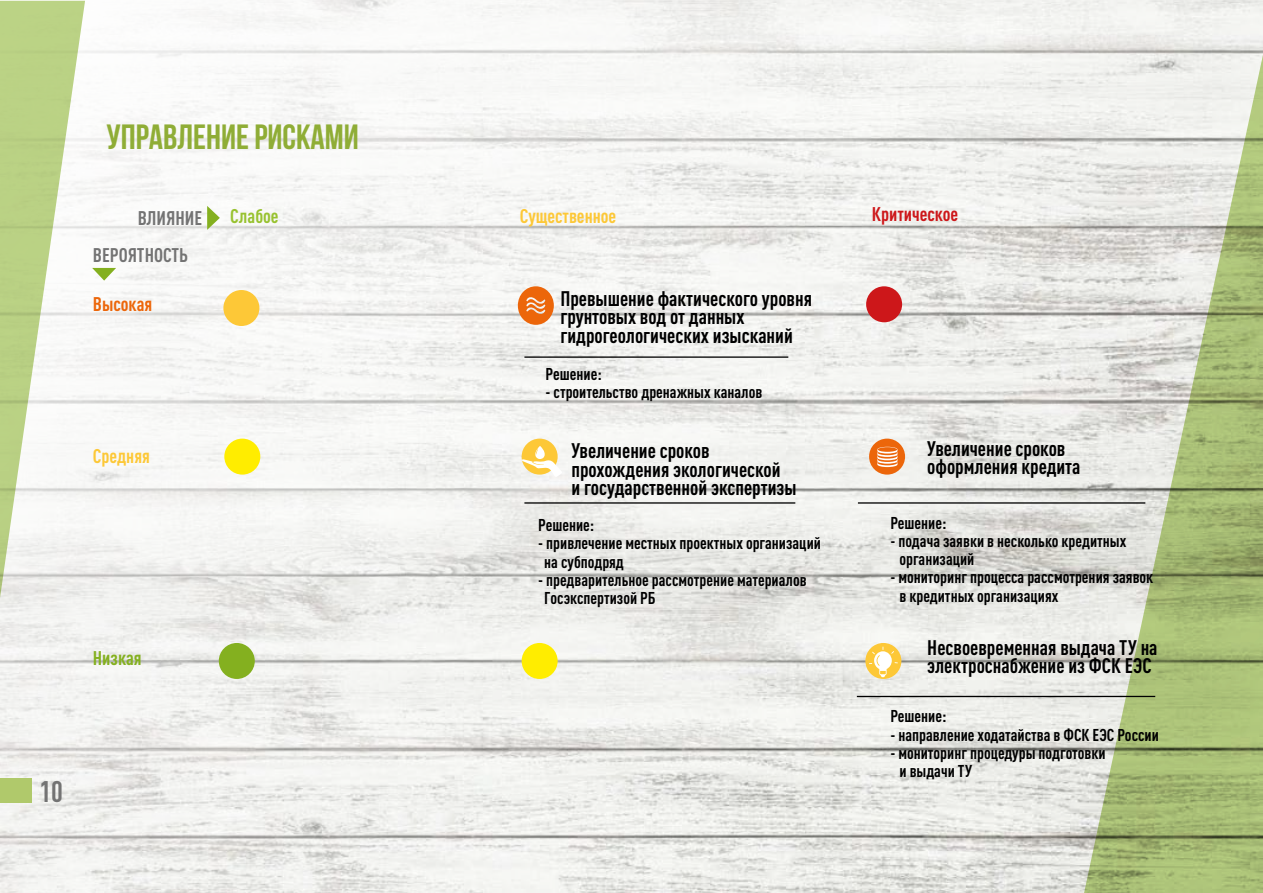
<style>
.page{position:relative;width:1263px;height:893px;background:#fff}
.page>*{position:absolute;margin:0;border:0;box-sizing:border-box;transform-origin:0 0}
.t1{font:700 35.1px "Bebas Neue";color:#8fad36}
.t2{font:700 condensed 29.4px "DIN Pro";color:#737373}
.t3{font:700 condensed 20.85px "DIN Pro";color:#000}
.t4{font:700 condensed 19.5px "DIN Pro";color:#fdc837}
.t5{font:700 condensed 19.5px "DIN Pro";color:#737373}
.t6{font:700 condensed 19.5px "DIN Pro";color:#cd171a}
.t7{font:700 condensed 19.5px "DIN Pro";color:#ec660a}
.t8{font:700 condensed 19.5px "DIN Pro";color:#98c230}
.t9{font:700 condensed 19.5px "DIN Pro";color:#84b01f}
.t10{font:700 condensed 16.95px "DIN Pro";color:#000}
</style>
<div class="page">
<img style="left:0;top:0;width:1263px;height:893px">
<svg style="left:1084px;top:55px;width:179px;height:838px;background:#c2cda8"></svg>
<svg style="left:0;top:1px;width:85px;height:597px"></svg>
<div style="left:0;top:779px;width:32px;height:24px;background:#b0c96b"></div>
<hr style="left:524px;top:356px;width:264px;height:2px;background:#000">
<hr style="left:524px;top:502px;width:271px;height:2px;background:#000">
<hr style="left:858px;top:502px;width:287px;height:2px;background:#000">
<hr style="left:857px;top:696px;width:298px;height:1px;background:#000">
<svg style="left:518px;top:286px;width:36px;height:39px"></svg>
<div style="left:223px;top:290px;width:36px;height:36px;background:#fdc837;border-radius:50%"></div>
<div style="left:522px;top:439px;width:36px;height:36px;background:#fdc837;border-radius:50%"></div>
<div style="left:869px;top:439px;width:36px;height:36px;background:#ec660a;border-radius:50%"></div>
<svg style="left:865px;top:643px;width:36px;height:36px"></svg>
<div style="left:866px;top:286px;width:36px;height:36px;background:#cd171a;border-radius:50%"></div>
<div style="left:224px;top:439px;width:36px;height:36px;background:#ffed00;border-radius:50%"></div>
<div style="left:522px;top:643px;width:36px;height:36px;background:#ffed00;border-radius:50%"></div>
<div style="left:219px;top:643px;width:36px;height:36px;background:#84b01f;border-radius:50%"></div>
<svg style="left:877px;top:447px;width:20px;height:20px"></svg>
<svg style="left:869px;top:647px;width:29px;height:30px"></svg>
<svg style="left:521px;top:446px;width:41px;height:31px"></svg>
<svg style="left:92px;top:268px;width:24px;height:13px"></svg>
<svg style="left:207px;top:206px;width:13px;height:24px"></svg>
<p class="t2" style="left:39px;top:769px;width:25px">10</p>
<p class="t1" style="left:106px;top:118px;width:254px">УПРАВЛЕНИЕ РИСКАМИ</p>
<p class="t5" style="left:138px;top:203px;width:66px">ВЛИЯНИЕ</p>
<p class="t5" style="left:93px;top:241px;width:97px">ВЕРОЯТНОСТЬ</p>
<p class="t8" style="left:230px;top:201px;width:50px">Слабое</p>
<p class="t4" style="left:520px;top:201px;width:98px">Существенное</p>
<p class="t6" style="left:872px;top:199px;width:88px">Критическое</p>
<p class="t7" style="left:93px;top:289px;width:61px">Высокая</p>
<p class="t3" style="left:560px;top:282px;width:253px">Превышение фактического уровня</p>
<p class="t3" style="left:560px;top:301px;width:186px">грунтовых вод от данных</p>
<p class="t3" style="left:560px;top:319px;width:234px">гидрогеологических изысканий</p>
<p class="t10" style="left:546px;top:361px;width:58px">Решение:</p>
<p class="t10" style="left:546px;top:379px;width:218px">- строительство дренажных каналов</p>
<p class="t4" style="left:93px;top:441px;width:59px">Средняя</p>
<p class="t3" style="left:571px;top:435px;width:140px">Увеличение сроков</p>
<p class="t3" style="left:571px;top:453px;width:211px">прохождения экологической</p>
<p class="t3" style="left:571px;top:472px;width:227px">и государственной экспертизы</p>
<p class="t10" style="left:538px;top:512px;width:58px">Решение:</p>
<p class="t10" style="left:538px;top:531px;width:284px">- привлечение местных проектных организаций</p>
<p class="t10" style="left:544px;top:549px;width:81px">на субподряд</p>
<p class="t10" style="left:538px;top:567px;width:270px">- предварительное рассмотрение материалов</p>
<p class="t10" style="left:544px;top:585px;width:113px">Госэкспертизой РБ</p>
<p class="t3" style="left:927px;top:432px;width:140px">Увеличение сроков</p>
<p class="t3" style="left:927px;top:451px;width:155px">оформления кредита</p>
<p class="t10" style="left:890px;top:510px;width:58px">Решение:</p>
<p class="t10" style="left:890px;top:528px;width:237px">- подача заявки в несколько кредитных</p>
<p class="t10" style="left:899px;top:546px;width:77px">организаций</p>
<p class="t10" style="left:890px;top:564px;width:264px">- мониторинг процесса рассмотрения заявок</p>
<p class="t10" style="left:899px;top:583px;width:160px">в кредитных организациях</p>
<p class="t9" style="left:93px;top:643px;width:50px">Низкая</p>
<p class="t3" style="left:927px;top:631px;width:232px">Несвоевременная выдача ТУ на</p>
<p class="t3" style="left:927px;top:650px;width:226px">электроснабжение из ФСК ЕЭС</p>
<p class="t10" style="left:890px;top:704px;width:58px">Решение:</p>
<p class="t10" style="left:890px;top:722px;width:270px">- направление ходатайства в ФСК ЕЭС России</p>
<p class="t10" style="left:890px;top:740px;width:217px">- мониторинг процедуры подготовки</p>
<p class="t10" style="left:899px;top:758px;width:74px">и выдачи ТУ</p>
</div>
